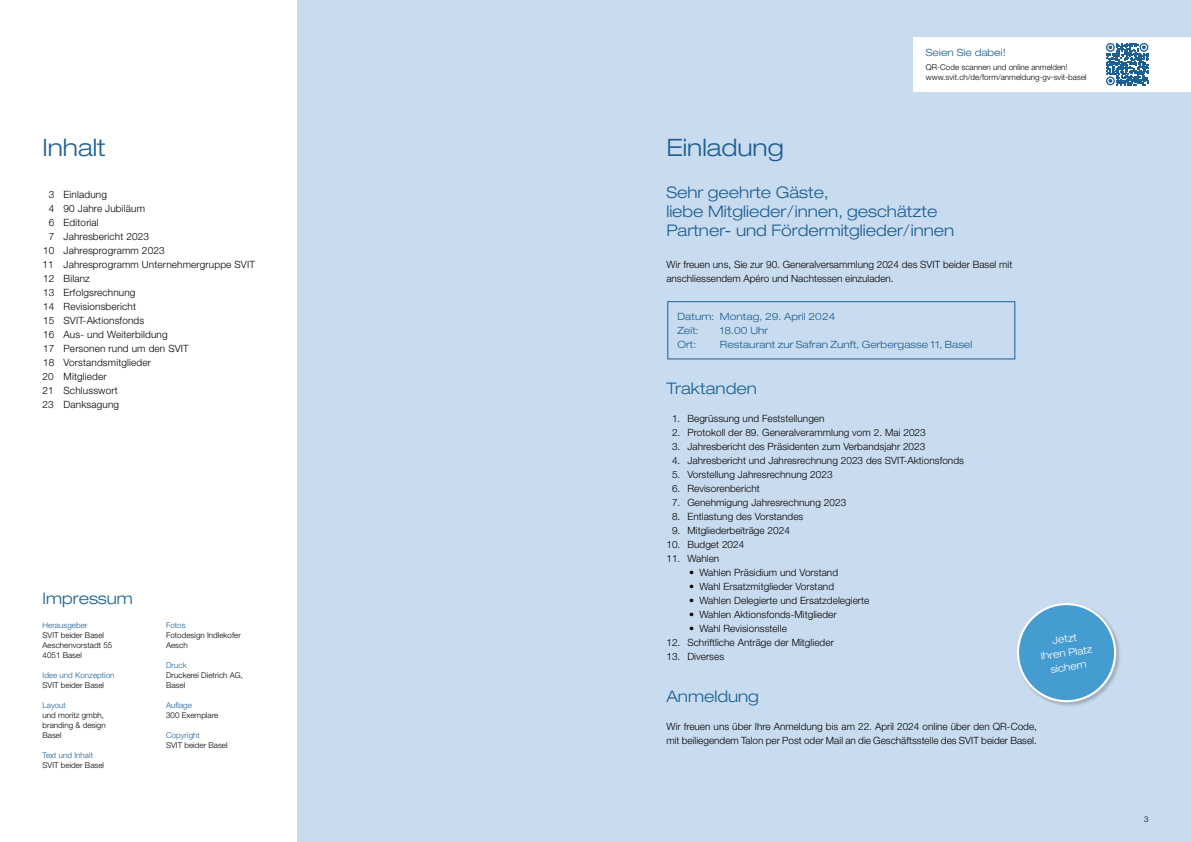
<style>
.page{position:relative;width:1191px;height:842px;background:#fff}
.page>*{position:absolute;margin:0;border:0;box-sizing:border-box;transform-origin:0 0}
.t1{font:300 expanded 24px "Helvetica Neue LT Std";color:#1c5f93}
.t2{font:300 expanded 16px/19px "Helvetica Neue LT Std";color:#1c5f93}
.t3{font:300 10px/14px "Helvetica Neue LT Std";letter-spacing:.005em;color:#000}
.t4{font:300 expanded 10px/14px "Helvetica Neue LT Std";letter-spacing:.005em;color:#1c5f93}
.t5{font:300 expanded 10px/14px "Helvetica Neue LT Std";color:#fff;text-align:center}
.t6{font:300 8px/10px "Helvetica Neue LT Std";letter-spacing:.005em;color:#000}
.t7{font:300 8px "Helvetica Neue LT Std";letter-spacing:.005em;color:#1c5f93}
</style>
<div class="page">
<div style="left:298px;top:0;width:893px;height:842px;background:#c9dbef"></div>
<div style="left:913px;top:37px;width:278px;height:54px;background:#fff"></div>
<svg style="left:1106px;top:43px;width:42px;height:42px"></svg>
<div style="left:667px;top:301px;width:348px;height:58px;border:1px solid #1c5f93"></div>
<div style="left:1016px;top:603px;width:105px;height:104px;background:#000;opacity:.2"></div>
<div style="left:1018px;top:604px;width:97px;height:97px;background:#449cd0;border-radius:50%"></div>
<div style="left:1017px;top:603px;width:99px;height:99px;border:2px solid #fff;border-radius:50%"></div>
<h1 class="t1" style="left:43px;top:133px;width:65px">Inhalt</h1>
<p class="t3" style="left:49px;top:187px;width:60px">3 Einladung</p>
<p class="t3" style="left:49px;top:201px;width:98px">4 90 Jahre Jubiläum</p>
<p class="t3" style="left:49px;top:215px;width:51px">6 Editorial</p>
<p class="t3" style="left:49px;top:229px;width:102px">7 Jahresbericht 2023</p>
<p class="t3" style="left:43px;top:243px;width:123px">10 Jahresprogramm 2023</p>
<p class="t3" style="left:43px;top:257px;width:214px">11 Jahresprogramm Unternehmergruppe SVIT</p>
<p class="t3" style="left:43px;top:271px;width:48px">12 Bilanz</p>
<p class="t3" style="left:43px;top:285px;width:94px">13 Erfolgsrechnung</p>
<p class="t3" style="left:43px;top:299px;width:94px">14 Revisionsbericht</p>
<p class="t3" style="left:43px;top:313px;width:103px">15 SVIT-Aktionsfonds</p>
<p class="t3" style="left:43px;top:327px;width:126px">16 Aus- und Weiterbildung</p>
<p class="t3" style="left:43px;top:341px;width:147px">17 Personen rund um den SVIT</p>
<p class="t3" style="left:43px;top:355px;width:109px">18 Vorstandsmitglieder</p>
<p class="t3" style="left:43px;top:369px;width:66px">20 Mitglieder</p>
<p class="t3" style="left:43px;top:383px;width:77px">21 Schlusswort</p>
<p class="t3" style="left:43px;top:397px;width:78px">23 Danksagung</p>
<h2 class="t2" style="left:43px;top:588px;width:92px">Impressum</h2>
<p class="t7" style="left:43px;top:620px;width:46px">Herausgeber</p>
<p class="t6" style="left:43px;top:630px;width:71px">SVIT beider Basel<br>Aeschenvorstadt 55<br>4051 Basel</p>
<p class="t7" style="left:43px;top:670px;width:73px">Idee und Konzeption</p>
<p class="t6" style="left:43px;top:680px;width:63px">SVIT beider Basel</p>
<p class="t7" style="left:43px;top:700px;width:25px">Layout</p>
<p class="t6" style="left:43px;top:710px;width:65px">und moritz gmbh, branding &amp; design<br>Basel</p>
<p class="t7" style="left:43px;top:750px;width:52px">Text und Inhalt</p>
<p class="t6" style="left:43px;top:760px;width:63px">SVIT beider Basel</p>
<p class="t7" style="left:166px;top:620px;width:21px">Fotos</p>
<p class="t6" style="left:166px;top:630px;width:76px">Fotodesign Indlekofer<br>Aesch</p>
<p class="t7" style="left:166px;top:660px;width:22px">Druck</p>
<p class="t6" style="left:166px;top:670px;width:79px">Druckerei Dietrich AG,<br>Basel</p>
<p class="t7" style="left:166px;top:700px;width:27px">Auflage</p>
<p class="t6" style="left:166px;top:710px;width:54px">300 Exemplare</p>
<p class="t7" style="left:166px;top:730px;width:35px">Copyright</p>
<p class="t6" style="left:166px;top:740px;width:63px">SVIT beider Basel</p>
<h1 class="t1" style="left:666px;top:133px;width:119px">Einladung</h1>
<p class="t4" style="left:926px;top:45px;width:81px">Seien Sie dabei!</p>
<p class="t6" style="left:926px;top:62px;width:162px">QR-Code scannen und online anmelden! www.svit.ch/de/form/anmeldung-gv-svit-basel</p>
<h2 class="t2" style="left:666px;top:182px;width:289px">Sehr geehrte Gäste,<br>liebe Mitglieder/innen, geschätzte<br>Partner- und Fördermitglieder/innen</h2>
<p class="t3" style="left:666px;top:257px;width:347px">Wir freuen uns, Sie zur 90. Generalversammlung 2024 des SVIT beider Basel mit anschliessendem Apéro und Nachtessen einzuladen.</p>
<p class="t4" style="left:677px;top:309px;width:159px">Datum: Montag, 29. April 2024<br>Zeit:</p>
<p class="t4" style="left:720px;top:323px;width:50px">18.00 Uhr</p>
<p class="t4" style="left:677px;top:337px;width:20px">Ort:</p>
<p class="t4" style="left:720px;top:337px;width:254px">Restaurant zur Safran Zunft, Gerbergasse 11, Basel</p>
<h2 class="t2" style="left:666px;top:378px;width:92px">Traktanden</h2>
<p class="t3" style="left:672px;top:411px;width:154px">1. Begrüssung und Feststellungen</p>
<p class="t3" style="left:672px;top:425px;width:255px">2. Protokoll der 89. Generalverammlung vom 2. Mai 2023</p>
<p class="t3" style="left:672px;top:439px;width:255px">3. Jahresbericht des Präsidenten zum Verbandsjahr 2023</p>
<p class="t3" style="left:672px;top:453px;width:293px">4. Jahresbericht und Jahresrechnung 2023 des SVIT-Aktionsfonds</p>
<p class="t3" style="left:672px;top:467px;width:162px">5. Vorstellung Jahresrechnung 2023</p>
<p class="t3" style="left:672px;top:481px;width:89px">6. Revisorenbericht</p>
<p class="t3" style="left:672px;top:495px;width:176px">7. Genehmigung Jahresrechnung 2023</p>
<p class="t3" style="left:672px;top:509px;width:133px">8. Entlastung des Vorstandes</p>
<p class="t3" style="left:672px;top:523px;width:120px">9. Mitgliederbeiträge 2024</p>
<p class="t3" style="left:666px;top:537px;width:80px">10. Budget 2024</p>
<p class="t3" style="left:666px;top:551px;width:54px">11. Wahlen</p>
<p class="t3" style="left:689px;top:565px;width:150px">• Wahlen Präsidium und Vorstand</p>
<p class="t3" style="left:689px;top:579px;width:146px">• Wahl Ersatzmitglieder Vorstand</p>
<p class="t3" style="left:689px;top:593px;width:182px">• Wahlen Delegierte und Ersatzdelegierte</p>
<p class="t3" style="left:689px;top:607px;width:149px">• Wahlen Aktionsfonds-Mitglieder</p>
<p class="t3" style="left:689px;top:621px;width:99px">• Wahl Revisionsstelle</p>
<p class="t3" style="left:666px;top:635px;width:169px">12. Schriftliche Anträge der Mitglieder</p>
<p class="t3" style="left:666px;top:649px;width:59px">13. Diverses</p>
<h2 class="t2" style="left:666px;top:686px;width:94px">Anmeldung</h2>
<p class="t3" style="left:666px;top:719px;width:372px">Wir freuen uns über Ihre Anmeldung bis am 22. April 2024 online über den QR-Code, mit beiliegendem Talon per Post oder Mail an die Geschäftsstelle des SVIT beider Basel.</p>
<p class="t5" style="left:1038px;top:635px;width:53px;rotate:-8deg">Jetzt<br>Ihren Platz sichern</p>
<p class="t6" style="left:1144px;top:814px;width:6px">3</p>
</div>
